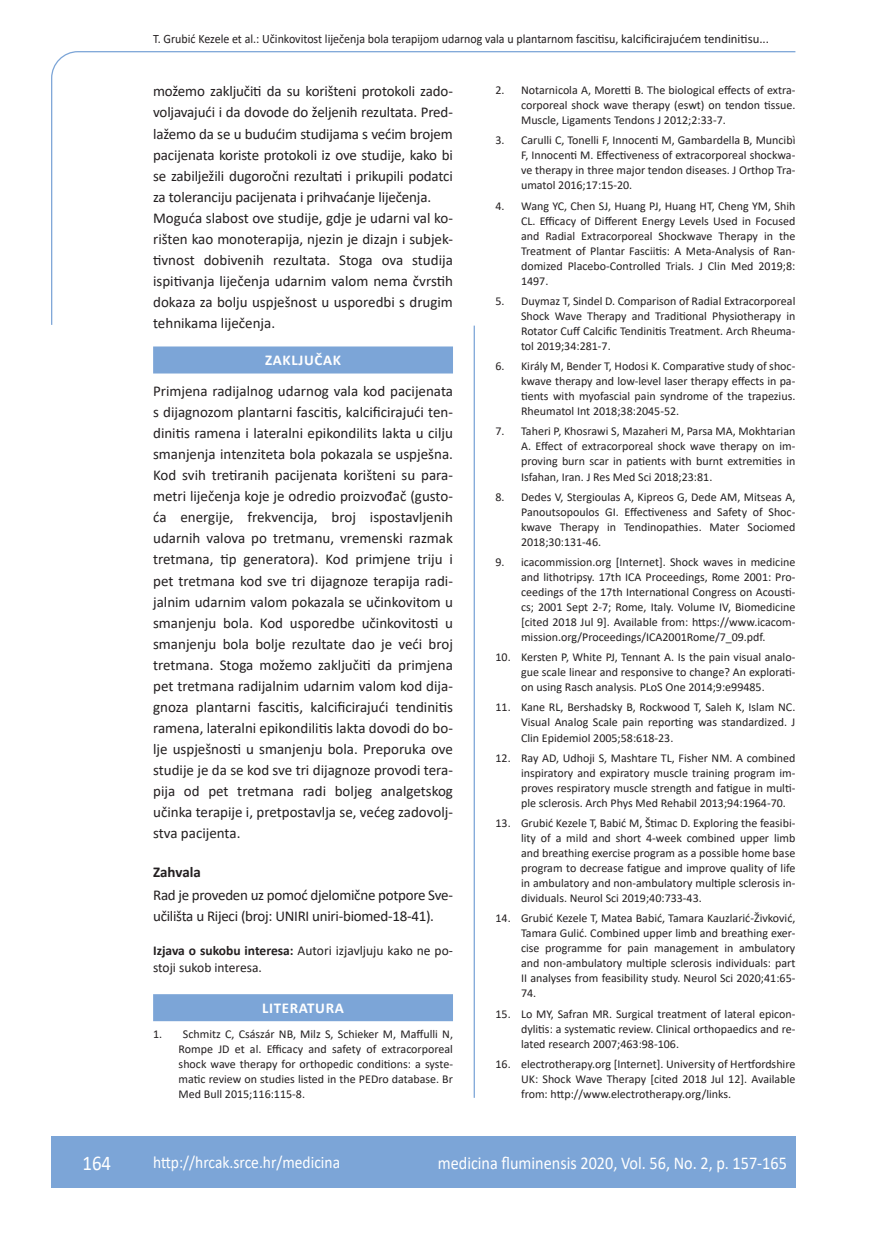
<style>
.page{position:relative;width:872px;height:1234px;background:#fff}
.page>*{position:absolute;margin:0;border:0;box-sizing:border-box;transform-origin:0 0}
.t1{font:21px "Calibri";color:#fff;scale:.9 1}
.t2{font:18px "Calibri";color:#fff;scale:.9 1}
.t3{font:17.25px "Calibri";color:#fff;scale:.9 1}
.osnovni_tekst{font:15px/21px "Calibri";letter-spacing:-.01em;color:#231f20;text-align:justify}
.naslov_ruler{font:700 15px "Calibri";letter-spacing:.04em;color:#fff}
.podnaslov{font:700 15px "Calibri";letter-spacing:-.005em;color:#231f20}
.izjava{font:13.5px/16.5px "Calibri";color:#231f20}
.glava{font:12.75px "Calibri";color:#231f20;scale:.94 1}
.literatura{font:12px/15px "Calibri";color:#231f20;text-align:justify}
.s1{font-weight:700}
</style>
<div class="page">
<svg style="left:51px;top:51px;width:745px;height:274px"></svg>
<hr style="left:473px;top:325px;width:2px;height:772px;background:#7ca5d7">
<div style="left:51px;top:1135px;width:744px;height:51px;background:#7ca5d7"></div>
<div style="left:153px;top:346px;width:300px;height:27px;background:#7ca5d7"></div>
<div style="left:153px;top:993px;width:300px;height:27px;background:#7ca5d7"></div>
<p class="glava" style="left:153px;top:29px;width:656px">T. Grubić Kezele et al.: Učinkovitost liječenja bola terapijom udarnog vala u plantarnom fascitisu, kalcificirajućem tendinitisu...</p>
<p class="osnovni_tekst" style="left:153px;top:80px;width:301px">možemo zaključiti da su korišteni protokoli zado&shy;voljavajući i da dovode do željenih rezultata. Pred&shy;lažemo da se u budućim studijama s većim brojem pacijenata koriste protokoli iz ove studije, kako bi se zabilježili dugoročni rezultati i prikupili podatci za toleranciju pacijenata i prihvaćanje liječenja.</p>
<p class="osnovni_tekst" style="left:153px;top:207px;width:301px">Moguća slabost ove studije, gdje je udarni val ko&shy;rišten kao monoterapija, njezin je dizajn i subjek&shy;tivnost dobivenih rezultata. Stoga ova studija ispitivanja liječenja udarnim valom nema čvrstih dokaza za bolju uspješnost u usporedbi s drugim tehnikama liječenja.</p>
<p class="naslov_ruler" style="left:265px;top:349px;width:77px">ZAKLJUČAK</p>
<p class="osnovni_tekst" style="left:153px;top:380px;width:301px">Primjena radijalnog udarnog vala kod pacijenata s dijagnozom plantarni fascitis, kalcificirajući ten&shy;dinitis ramena i lateralni epikondilits lakta u cilju smanjenja intenziteta bola pokazala se uspješna.<br>Kod svih tretiranih pacijenata korišteni su para&shy;metri liječenja koje je odredio proizvođač (gusto&shy;ća energije, frekvencija, broj ispostavljenih udarnih valova po tretmanu, vremenski razmak tretmana, tip generatora). Kod primjene triju i pet tretmana kod sve tri dijagnoze terapija radi&shy;jalnim udarnim valom pokazala se učinkovitom u smanjenju bola. Kod usporedbe učinkovitosti u smanjenju bola bolje rezultate dao je veći broj tretmana. Stoga možemo zaključiti da primjena pet tretmana radijalnim udarnim valom kod dija&shy;gnoza plantarni fascitis, kalcificirajući tendinitis ramena, lateralni epikondilitis lakta dovodi do bo&shy;lje uspješnosti u smanjenju bola. Preporuka ove studije je da se kod sve tri dijagnoze provodi tera&shy;pija od pet tretmana radi boljeg analgetskog učinka terapije i, pretpostavlja se, većeg zadovolj&shy;stva pacijenta.</p>
<p class="podnaslov" style="left:153px;top:860px;width:49px">Zahvala</p>
<p class="osnovni_tekst" style="left:153px;top:884px;width:301px">Rad je proveden uz pomoć djelomične potpore Sve&shy;učilišta u Rijeci (broj: UNIRI uniri-biomed-18-41).</p>
<p class="izjava" style="left:153px;top:941px;width:301px"><span class="s1">Izjava o sukobu interesa:</span> Autori izjavljuju kako ne po&shy;stoji sukob interesa.</p>
<p class="naslov_ruler" style="left:262px;top:997px;width:83px">LITERATURA</p>
<p class="literatura" style="left:179px;top:1025px;width:276px;text-indent:-26px">1. Schmitz C, Császár NB, Milz S, Schieker M, Maffulli N, Rompe JD et al. Efficacy and safety of extracorporeal shock wave therapy for orthopedic conditions: a syste&shy;matic review on studies listed in the PEDro database. Br Med Bull 2015;116:115-8.</p>
<p class="literatura" style="left:521px;top:82px;width:276px;text-indent:-26px">2. Notarnicola A, Moretti B. The biological effects of extra&shy;corporeal shock wave therapy (eswt) on tendon tissue.<br>Muscle, Ligaments Tendons J 2012;2:33-7.</p>
<p class="literatura" style="left:521px;top:132px;width:276px;text-indent:-26px">3. Carulli C, Tonelli F, Innocenti M, Gambardella B, Muncibì F, Innocenti M. Effectiveness of extracorporeal shockwa&shy;ve therapy in three major tendon diseases. J Orthop Tra&shy;umatol 2016;17:15-20.</p>
<p class="literatura" style="left:521px;top:198px;width:276px;text-indent:-26px">4. Wang YC, Chen SJ, Huang PJ, Huang HT, Cheng YM, Shih CL. Efficacy of Different Energy Levels Used in Focused and Radial Extracorporeal Shockwave Therapy in the Treatment of Plantar Fasciitis: A Meta-Analysis of Ran&shy;domized Placebo-Controlled Trials. J Clin Med 2019;8:<br>1497.</p>
<p class="literatura" style="left:521px;top:293px;width:276px;text-indent:-26px">5. Duymaz T, Sindel D. Comparison of Radial Extracorporeal Shock Wave Therapy and Traditional Physiotherapy in Rotator Cuff Calcific Tendinitis Treatment. Arch Rheuma&shy;tol 2019;34:281-7.</p>
<p class="literatura" style="left:521px;top:358px;width:276px;text-indent:-26px">6. Király M, Bender T, Hodosi K. Comparative study of shoc&shy;kwave therapy and low-level laser therapy effects in pa&shy;tients with myofascial pain syndrome of the trapezius.<br>Rheumatol Int 2018;38:2045-52.</p>
<p class="literatura" style="left:521px;top:423px;width:276px;text-indent:-26px">7. Taheri P, Khosrawi S, Mazaheri M, Parsa MA, Mokhtarian A. Effect of extracorporeal shock wave therapy on im&shy;proving burn scar in patients with burnt extremities in Isfahan, Iran. J Res Med Sci 2018;23:81.</p>
<p class="literatura" style="left:521px;top:488px;width:276px;text-indent:-26px">8. Dedes V, Stergioulas A, Kipreos G, Dede AM, Mitseas A, Panoutsopoulos GI. Effectiveness and Safety of Shoc&shy;kwave Therapy in Tendinopathies. Mater Sociomed 2018;30:131-46.</p>
<p class="literatura" style="left:521px;top:554px;width:276px;text-indent:-26px">9. icacommission.org [Internet]. Shock waves in medicine and lithotripsy. 17th ICA Proceedings, Rome 2001: Pro&shy;ceedings of the 17th International Congress on Acousti&shy;cs; 2001 Sept 2-7; Rome, Italy. Volume IV, Biomedicine [cited 2018 Jul 9]. Available from: https://www.icacom&shy;mission.org/Proceedings/ICA2001Rome/7_09.pdf.</p>
<p class="literatura" style="left:521px;top:649px;width:276px;text-indent:-26px">10. Kersten P, White PJ, Tennant A. Is the pain visual analo&shy;gue scale linear and responsive to change? An explorati&shy;on using Rasch analysis. PLoS One 2014;9:e99485.</p>
<p class="literatura" style="left:521px;top:699px;width:276px;text-indent:-26px">11. Kane RL, Bershadsky B, Rockwood T, Saleh K, Islam NC.<br>Visual Analog Scale pain reporting was standardized. J Clin Epidemiol 2005;58:618-23.</p>
<p class="literatura" style="left:521px;top:749px;width:276px;text-indent:-26px">12. Ray AD, Udhoji S, Mashtare TL, Fisher NM. A combined inspiratory and expiratory muscle training program im&shy;proves respiratory muscle strength and fatigue in multi&shy;ple sclerosis. Arch Phys Med Rehabil 2013;94:1964-70.</p>
<p class="literatura" style="left:521px;top:814px;width:276px;text-indent:-26px">13. Grubić Kezele T, Babić M, Štimac D. Exploring the feasibi&shy;lity of a mild and short 4-week combined upper limb and breathing exercise program as a possible home base program to decrease fatigue and improve quality of life in ambulatory and non-ambulatory multiple sclerosis in&shy;dividuals. Neurol Sci 2019;40:733-43.</p>
<p class="literatura" style="left:521px;top:910px;width:276px;text-indent:-26px">14. Grubić Kezele T, Matea Babić, Tamara Kauzlarić-Živković, Tamara Gulić. Combined upper limb and breathing exer&shy;cise programme for pain management in ambulatory and non-ambulatory multiple sclerosis individuals: part II analyses from feasibility study. Neurol Sci 2020;41:65- 74.</p>
<p class="literatura" style="left:521px;top:1005px;width:276px;text-indent:-26px">15. Lo MY, Safran MR. Surgical treatment of lateral epicon&shy;dylitis: a systematic review. Clinical orthopaedics and re&shy;lated research 2007;463:98-106.</p>
<p class="literatura" style="left:521px;top:1055px;width:276px;text-indent:-26px">16. electrotherapy.org [Internet]. University of Hertfordshire UK: Shock Wave Therapy [cited 2018 Jul 12]. Available from: http://www.electrotherapy.org/links.</p>
<p class="t1" style="left:82px;top:1147px;width:33px">164</p>
<p class="t3" style="left:153px;top:1149px;width:209px">http://hrcak.srce.hr/medicina</p>
<p class="t2" style="left:438px;top:1149px;width:389px">medicina fluminensis 2020, Vol. 56, No. 2, p. 157-165</p>
</div>
